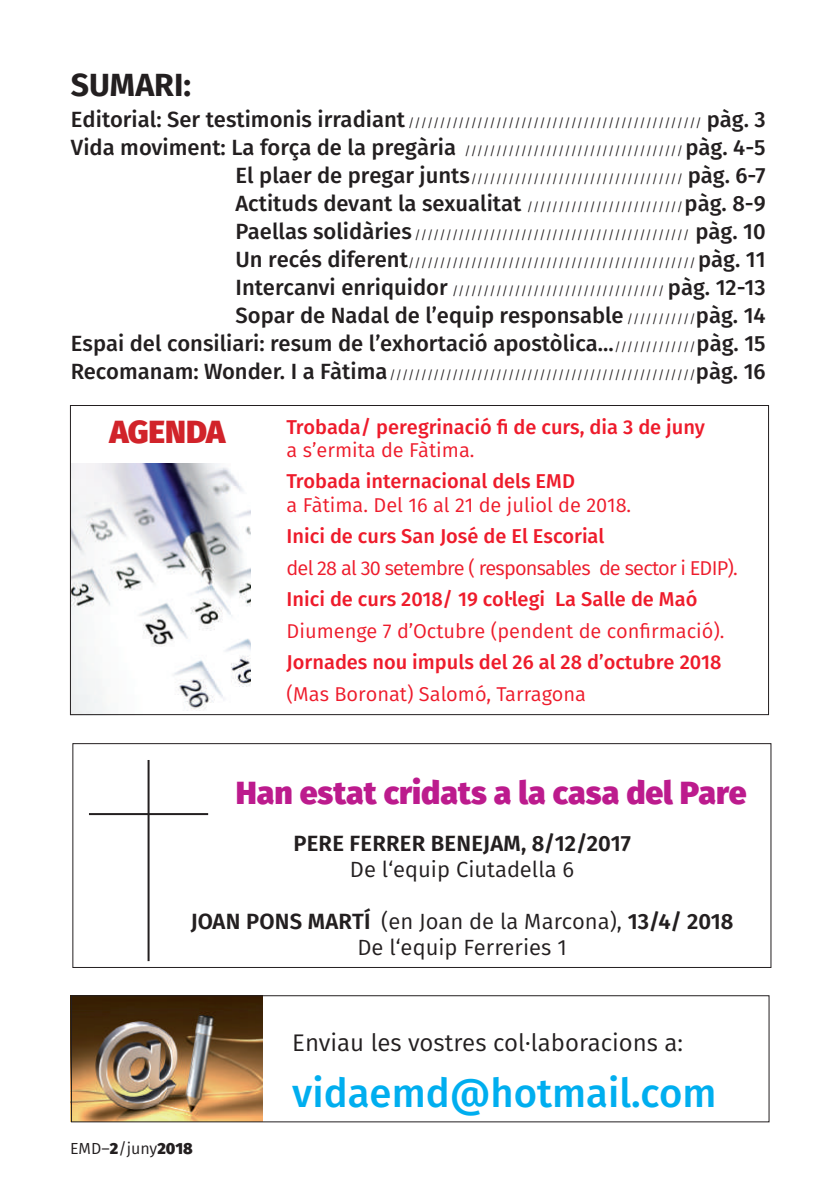
<style>
.page{position:relative;width:840px;height:1191px;background:#fff}
.page>*{position:absolute;margin:0;border:0;box-sizing:border-box;transform-origin:0 0}
.t1{font:500 40px "Fira Sans";color:#00aeef}
.t2{font:800 32px "Fira Sans";color:#bc1b8d}
.t3{font:700 32px "Fira Sans";color:#231f20}
.t4{font:800 32px "Fira Sans";color:#d1232a}
.t5{font:24px "Fira Sans";color:#231f20}
.t6{font:500 22px/28px "Fira Sans";color:#231f20;text-align:right}
.t7{font:22px/26px "Fira Sans";color:#231f20;text-align:center}
.t8{font:600 22px "Fira Sans";letter-spacing:.01em;color:#231f20}
.t9{font:500 20px "Fira Sans";color:#ee1b2b}
.t10{font:20px "Fira Sans";color:#ee1b2b}
.t11{font:20px "Fira Sans";letter-spacing:-.04em;color:#ee1b2b}
.t12{font:16px "Fira Sans";color:#231f20}
.t13{font:12px "Fira Sans";color:#231f20}
.s1{font-weight:500;font-size:22px}
.s2{font-weight:400;font-size:12px}
.s3{font-weight:600}
.s4{font-weight:800}
</style>
<div class="page">
<img style="left:72px;top:463px;width:178px;height:250px">
<img style="left:73px;top:997px;width:189px;height:123px">
<div style="left:71px;top:995px;width:698px;height:127px;border:1px solid #231f20"></div>
<div style="left:72px;top:743px;width:699px;height:225px;border:1px solid #231f20"></div>
<hr style="left:147px;top:760px;width:2px;height:201px;background:#231f20">
<hr style="left:89px;top:813px;width:119px;height:2px;background:#231f20">
<h2 class="t3" style="left:71px;top:62px;width:122px">SUMARI:</h2>
<p class="t13" style="left:71px;top:114px;width:696px"><span class="s1">Editorial: Ser testimonis irradiant</span> /////////////////////////////////////////////// <span class="s1">pàg. 3</span></p>
<h3 class="t6" style="left:71px;top:133px;width:696px">Vida moviment: La força de la pregària <span class="s2">///////////////////////////////////</span> pàg. 4-5</h3>
<p class="t13" style="left:235px;top:170px;width:531px"><span class="s1">El plaer de pregar junts</span>////////////////////////////////// <span class="s1">pàg. 6-7</span></p>
<h3 class="t6" style="left:235px;top:189px;width:531px">Actituds devant la sexualitat <span class="s2">/////////////////////////</span>pàg. 8-9</h3>
<p class="t13" style="left:235px;top:226px;width:531px"><span class="s1">Paellas solidàries</span> //////////////////////////////////////////// <span class="s1">pàg. 10</span></p>
<p class="t13" style="left:235px;top:254px;width:531px"><span class="s1">Un recés diferent</span>////////////////////////////////////////////// <span class="s1">pàg. 11</span></p>
<p class="t13" style="left:235px;top:282px;width:531px"><span class="s1">Intercanvi enriquidor</span> ////////////////////////////////// <span class="s1">pàg. 12-13</span></p>
<h3 class="t6" style="left:71px;top:301px;width:696px">Sopar de Nadal de l’equip responsable <span class="s2">///////////</span>pàg. 14<br>Espai del consiliari: resum de l’exhortació apostòlica...<span class="s2">/////////////</span>pàg. 15</h3>
<p class="t13" style="left:71px;top:366px;width:696px"><span class="s1">Recomanam: Wonder. I a Fàtima</span> /////////////////////////////////////////////////<span class="s1">pàg. 16</span></p>
<h2 class="t4" style="left:109px;top:409px;width:117px">AGENDA</h2>
<h3 class="t9" style="left:286px;top:413px;width:419px">Trobada/ peregrinació fi de curs, dia 3 de juny</h3>
<h3 class="t10" style="left:286px;top:436px;width:189px">a s’ermita de Fàtima.</h3>
<h3 class="t9" style="left:286px;top:467px;width:290px">Trobada internacional dels EMD</h3>
<h3 class="t10" style="left:286px;top:490px;width:346px">a Fàtima. Del 16 al 21 de juliol de 2018.</h3>
<h3 class="t9" style="left:286px;top:522px;width:319px">Inici de curs San José de El Escorial</h3>
<h3 class="t11" style="left:286px;top:553px;width:452px">del 28 al 30 setembre ( responsables de sector i EDIP).</h3>
<h3 class="t9" style="left:286px;top:585px;width:412px">Inici de curs 2018/ 19 col·legi La Salle de Maó</h3>
<h3 class="t10" style="left:286px;top:616px;width:439px">Diumenge 7 d’Octubre (pendent de confirmació).</h3>
<h3 class="t9" style="left:286px;top:648px;width:436px">Jornades nou impuls del 26 al 28 d’octubre 2018</h3>
<h3 class="t10" style="left:286px;top:679px;width:301px">(Mas Boronat) Salomó, Tarragona</h3>
<h2 class="t2" style="left:235px;top:770px;width:512px">Han estat cridats a la casa del Pare</h2>
<h3 class="t8" style="left:293px;top:828px;width:339px">PERE FERRER BENEJAM, 8/12/2017</h3>
<h3 class="t7" style="left:350px;top:856px;width:226px">De l‘equip Ciutadella 6</h3>
<h3 class="t7" style="left:191px;top:908px;width:544px"><span class="s3">JOAN PONS MARTÍ</span> (en Joan de la Marcona), <span class="s3">13/4/ 2018<br></span>De l‘equip Ferreries 1</h3>
<h3 class="t12" style="left:70px;top:1137px;width:124px">EMD–<span class="s4">2</span>/juny<span class="s4">2018</span></h3>
<h3 class="t5" style="left:292px;top:1026px;width:392px">Enviau les vostres col·laboracions a:</h3>
<h1 class="t1" style="left:292px;top:1065px;width:425px">vidaemd@hotmail.com</h1>
</div>
